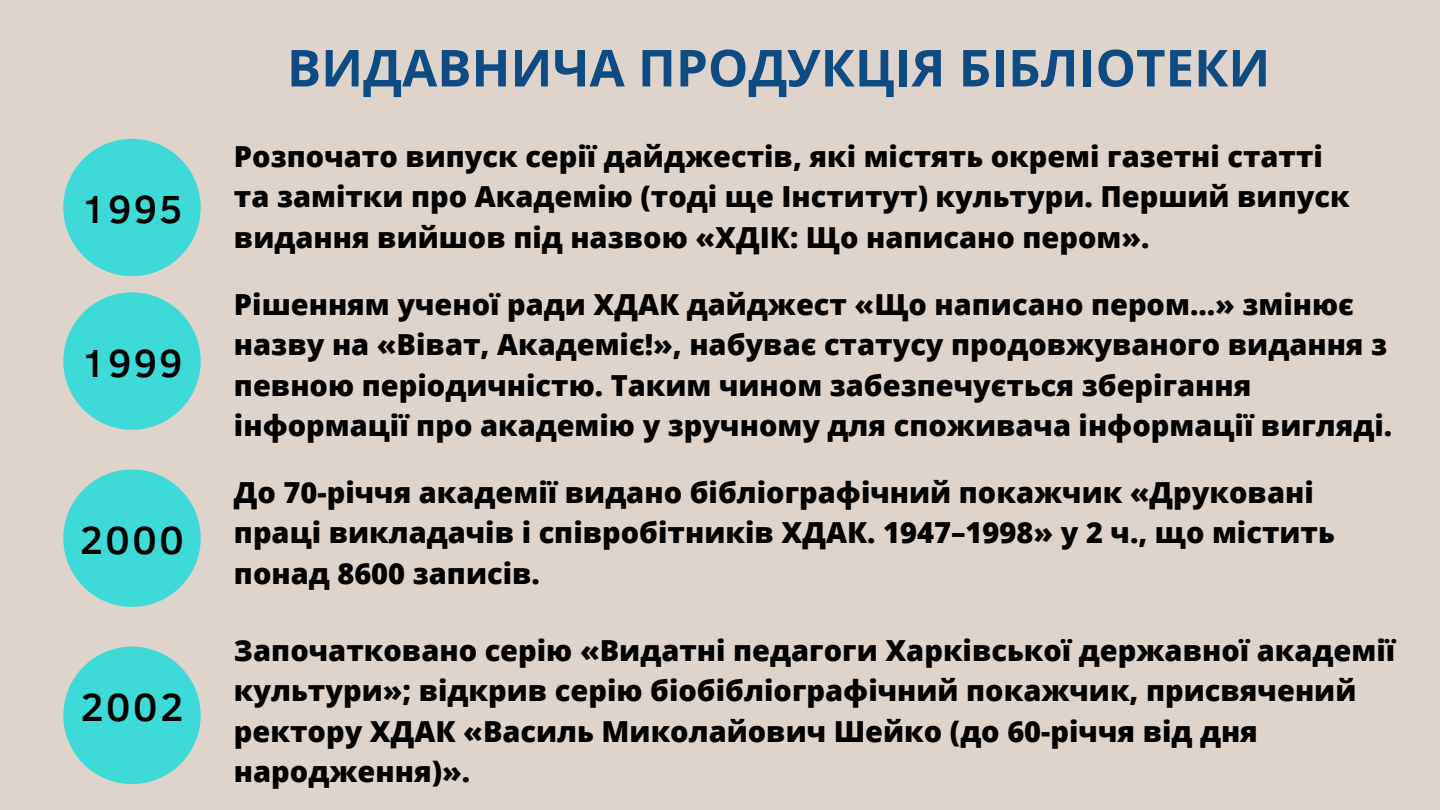
<style>
.page{position:relative;width:1440px;height:810px;background:#dfd4cb}
.page>*{position:absolute;margin:0;border:0;box-sizing:border-box;transform-origin:0 0}
.t1{font:700 51px "Open Sans";color:#0d4b82}
.t2{font:500 40.2px "Clear Sans";letter-spacing:.05em;color:#000}
.t3{font:800 29px/40.5px "Open Sans";color:#000}
</style>
<div class="page">
<div style="left:63px;top:139px;width:138px;height:137px;background:#3edad8;border-radius:50%"></div>
<div style="left:63px;top:292px;width:138px;height:138px;background:#3edad8;border-radius:50%"></div>
<div style="left:63px;top:469px;width:138px;height:138px;background:#3edad8;border-radius:50%"></div>
<div style="left:63px;top:647px;width:138px;height:137px;background:#3edad8;border-radius:50%"></div>
<p class="t2" style="left:81px;top:180px;width:103px">1995</p>
<p class="t2" style="left:81px;top:334px;width:103px">1999</p>
<p class="t2" style="left:80px;top:511px;width:106px">2000</p>
<p class="t2" style="left:80px;top:677px;width:104px">2002</p>
<p class="t1" style="left:287px;top:32px;width:985px">ВИДАВНИЧА ПРОДУКЦІЯ БІБЛІОТЕКИ</p>
<p class="t3" style="left:234px;top:135px;width:1117px">Розпочато випуск серії дайджестів, які містять окремі газетні статті та замітки про Академію (тоді ще Інститут) культури. Перший випуск видання вийшов під назвою «ХДІК: Що написано пером».</p>
<p class="t3" style="left:234px;top:283px;width:1160px">Рішенням ученої ради ХДАК дайджест «Що написано пером…» змінює назву на «Віват, Академіє!», набуває статусу продовжуваного видання з певною періодичністю. Таким чином забезпечується зберігання інформації про академію у зручному для споживача інформації вигляді.</p>
<p class="t3" style="left:234px;top:471px;width:1102px">До 70-річчя академії видано бібліографічний покажчик «Друковані праці викладачів і співробітників ХДАК. 1947–1998» у 2 ч., що містить понад 8600 записів.</p>
<p class="t3" style="left:234px;top:629px;width:1163px">Започатковано серію «Видатні педагоги Харківської державної академії культури»; відкрив серію біобібліографічний покажчик, присвячений ректору ХДАК «Василь Миколайович Шейко (до 60-річчя від дня народження)».</p>
</div>
